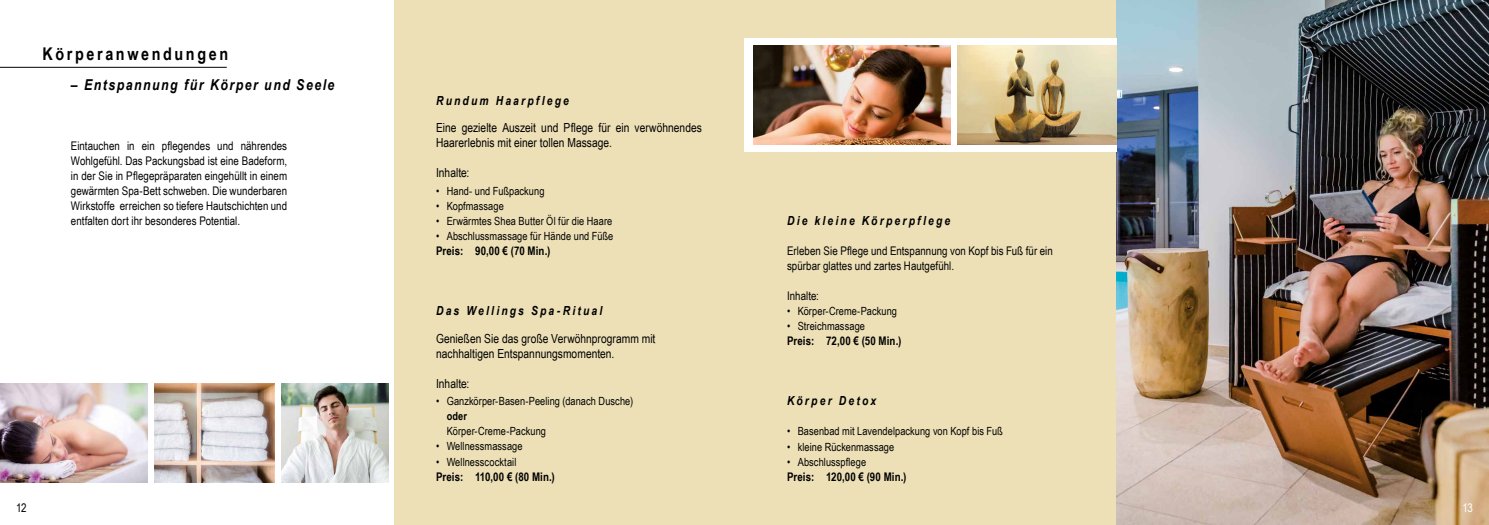
<style>
.page{position:relative;width:1489px;height:525px;background:#fff}
.page>*{position:absolute;margin:0;border:0;box-sizing:border-box;transform-origin:0 0}
.t1{font:700 17.5px "Arial Narrow";letter-spacing:.15em;color:#000}
.t2{font:italic 700 15px "Arial Narrow";letter-spacing:.1em;color:#000}
.t3{font:12.5px/15px "Arial Narrow";color:#000}
.t4{font:italic 700 12.5px "Arial Narrow";letter-spacing:.18em;color:#000}
.t5{font:11.88px/15px "Arial Narrow";letter-spacing:.005em;color:#000;text-align:justify}
.t6{font:700 11.88px "Arial Narrow";letter-spacing:.01em;color:#000}
.t7{font:11.88px "Arial Narrow";color:#fff}
.t8{font:11.25px "Arial Narrow";letter-spacing:.005em;color:#000}
.t9{font:700 11.25px "Arial Narrow";color:#000}
</style>
<div class="page">
<div style="left:744px;top:0;width:372px;height:524px;background:#ede0b7"></div>
<img style="left:0;top:383px;width:147px;height:99px">
<img style="left:154px;top:383px;width:121px;height:99px">
<img style="left:282px;top:383px;width:106px;height:99px">
<img style="left:1116px;top:0;width:372px;height:524px">
<div style="left:393px;top:0;width:351px;height:524px;background:#ede0b7"></div>
<div style="left:744px;top:38px;width:372px;height:113px;background:#fff"></div>
<img style="left:753px;top:45px;width:197px;height:99px">
<img style="left:957px;top:45px;width:159px;height:99px">
<hr style="left:0;top:67px;width:227px;height:1px;background:#000">
<h1 class="t1" style="left:43px;top:41px;width:187px">Körperanwendungen</h1>
<p class="t2" style="left:71px;top:73px;width:265px">– Entspannung für Körper und Seele</p>
<p class="t5" style="left:71px;top:138px;width:218px">Eintauchen in ein pflegendes und nährendes Wohlgefühl. Das Packungsbad ist eine Badeform, in der Sie in Pflegepräparaten eingehüllt in einem gewärmten Spa-Bett schweben. Die wunderbaren Wirkstoffe erreichen so tiefere Hautschichten und entfalten dort ihr besonderes Potential.</p>
<p class="t4" style="left:436px;top:91px;width:134px">Rundum Haarpflege</p>
<p class="t3" style="left:436px;top:120px;width:267px">Eine gezielte Auszeit und Pflege für ein verwöhnendes<br>Haarerlebnis mit einer tollen Massage.</p>
<p class="t3" style="left:436px;top:165px;width:35px">Inhalte:</p>
<p class="t8" style="left:436px;top:183px;width:110px">• Hand- und Fußpackung</p>
<p class="t8" style="left:436px;top:198px;width:69px">• Kopfmassage</p>
<p class="t8" style="left:436px;top:213px;width:178px">• Erwärmtes Shea Butter Öl für die Haare</p>
<p class="t8" style="left:436px;top:228px;width:179px">• Abschlussmassage für Hände und Füße</p>
<p class="t6" style="left:436px;top:242px;width:116px">Preis: 90,00 € (70 Min.)</p>
<p class="t4" style="left:436px;top:301px;width:168px">Das Wellings Spa-Ritual</p>
<p class="t3" style="left:436px;top:330px;width:221px">Genießen Sie das große Verwöhnprogramm mit nachhaltigen Entspannungsmomenten.</p>
<p class="t3" style="left:436px;top:375px;width:35px">Inhalte:</p>
<p class="t8" style="left:436px;top:393px;width:198px">• Ganzkörper-Basen-Peeling (danach Dusche)</p>
<p class="t9" style="left:446px;top:408px;width:22px">oder</p>
<p class="t8" style="left:446px;top:423px;width:101px">Körper-Creme-Packung</p>
<p class="t8" style="left:436px;top:438px;width:88px">• Wellnessmassage</p>
<p class="t8" style="left:436px;top:453px;width:82px">• Wellnesscocktail</p>
<p class="t6" style="left:436px;top:467px;width:120px">Preis: 110,00 € (80 Min.)</p>
<p class="t4" style="left:787px;top:211px;width:165px">Die kleine Körperpflege</p>
<p class="t5" style="left:787px;top:243px;width:267px">Erleben Sie Pflege und Entspannung von Kopf bis Fuß für ein spürbar glattes und zartes Hautgefühl.</p>
<p class="t5" style="left:787px;top:288px;width:33px">Inhalte:</p>
<p class="t8" style="left:787px;top:303px;width:111px">• Körper-Creme-Packung</p>
<p class="t8" style="left:787px;top:318px;width:79px">• Streichmassage</p>
<p class="t6" style="left:787px;top:332px;width:116px">Preis: 72,00 € (50 Min.)</p>
<p class="t4" style="left:787px;top:391px;width:91px">Körper Detox</p>
<p class="t8" style="left:787px;top:423px;width:217px">• Basenbad mit Lavendelpackung von Kopf bis Fuß</p>
<p class="t8" style="left:787px;top:438px;width:109px">• kleine Rückenmassage</p>
<p class="t8" style="left:787px;top:453px;width:81px">• Abschlusspflege</p>
<p class="t6" style="left:787px;top:467px;width:121px">Preis: 120,00 € (90 Min.)</p>
<p class="t5" style="left:16px;top:500px;width:12px">12</p>
<p class="t7" style="left:1462px;top:499px;width:12px">13</p>
</div>
